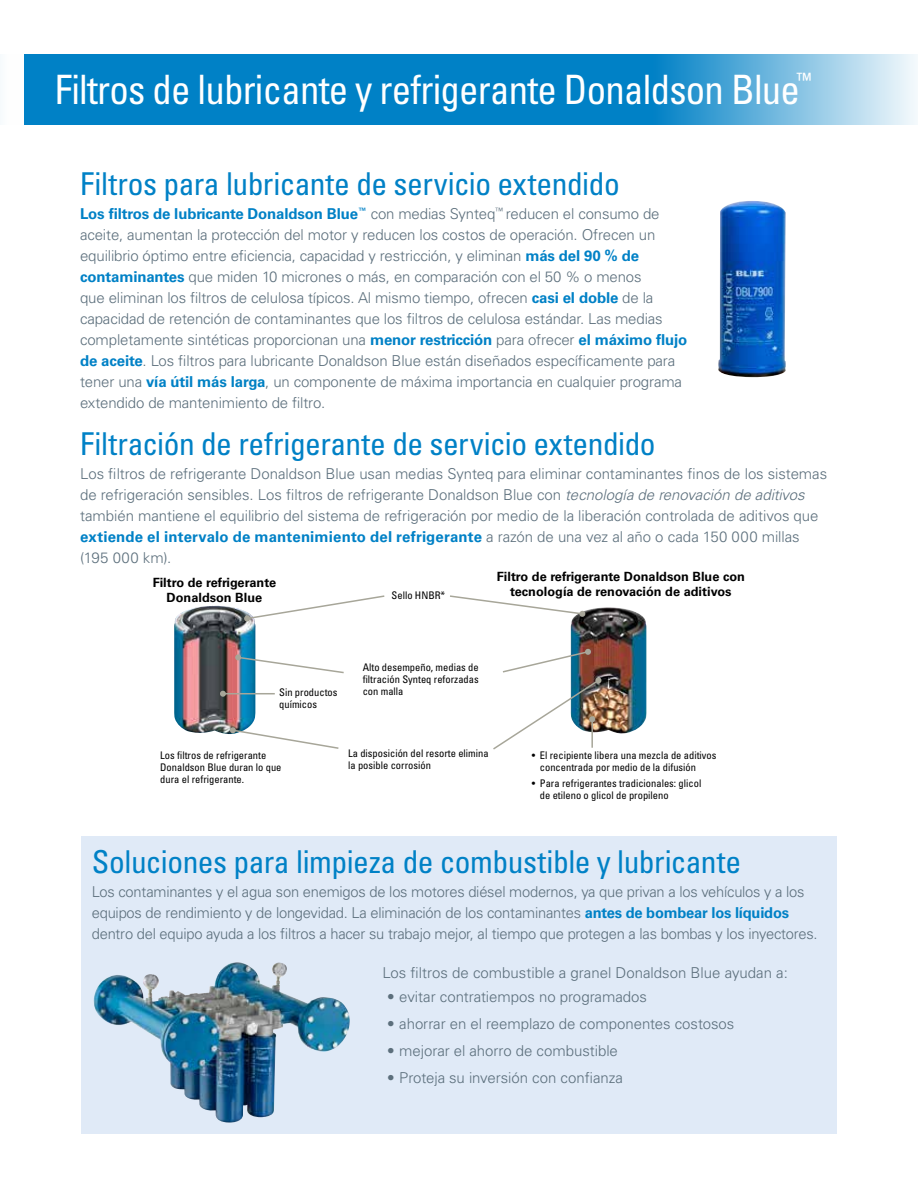
<style>
.page{position:relative;width:918px;height:1188px;background:#fff}
.page>*{position:absolute;margin:0;border:0;box-sizing:border-box;transform-origin:0 0}
.t1{font:condensed 40.5px "Univers LT Std";letter-spacing:-.02em;color:#fff;scale:.96 1}
.t2{font:condensed 31.5px "Univers LT Std";letter-spacing:-.015em;color:#0081c6}
.t3{font:300 15px/21px "Univers LT Std";letter-spacing:-.01em;color:#5c6f7c}
.t4{font:700 12.75px/15px "Univers LT Std";color:#000;text-align:center}
.t5{font:condensed 10.5px/12px "Univers LT Std";color:#000}
.s1{font-weight:700;color:#0081c6}
.s2{font-weight:700;color:#0081c3}
.s3{font-style:italic}
</style>
<div class="page">
<div style="left:81px;top:837px;width:756px;height:297px;background:#e0eaf7"></div>
<img style="left:718px;top:201px;width:68px;height:176px">
<svg style="left:24px;top:54px;width:893px;height:71px;background:#2492cd"></svg>
<img style="left:571px;top:607px;width:75px;height:127px">
<svg style="left:450px;top:595px;width:135px;height:22px"></svg>
<img style="left:174px;top:606px;width:82px;height:128px">
<svg style="left:235px;top:654px;width:109px;height:20px"></svg>
<img style="left:493px;top:649px;width:109px;height:101px">
<svg style="left:230px;top:727px;width:109px;height:22px"></svg>
<svg style="left:244px;top:595px;width:141px;height:27px"></svg>
<hr style="left:223px;top:693px;width:52px;height:1px;background:#a7a699">
<svg style="left:220px;top:691px;width:6px;height:6px"></svg>
<img style="left:93px;top:963px;width:188px;height:160px">
<h1 class="t1" style="left:55px;top:64px;width:789px">Filtros de lubricante y refrigerante Donaldson Blue<sup>™</sup></h1>
<h2 class="t2" style="left:80px;top:164px;width:541px">Filtros para lubricante de servicio extendido</h2>
<p class="t3" style="left:80px;top:203px;width:609px"><span class="s1">Los filtros de lubricante Donaldson Blue</span><sup>™</sup> con medias Synteq<sup>™</sup> reducen el consumo de aceite, aumentan la protección del motor y reducen los costos de operación. Ofrecen un equilibrio óptimo entre eficiencia, capacidad y restricción, y eliminan <span class="s1">más del 90 % de contaminantes</span> que miden 10 micrones o más, en comparación con el 50 % o menos<br>que eliminan los filtros de celulosa típicos. Al mismo tiempo, ofrecen <span class="s1">casi el doble</span> de la capacidad de retención de contaminantes que los filtros de celulosa estándar. Las medias completamente sintéticas proporcionan una <span class="s1">menor restricción</span> para ofrecer <span class="s1">el máximo flujo de aceite</span>. Los filtros para lubricante Donaldson Blue están diseñados específicamente para tener una <span class="s1">vía útil</span> <span class="s2">más larga</span>, un componente de máxima importancia en cualquier programa extendido de mantenimiento de filtro.</p>
<h2 class="t2" style="left:80px;top:423px;width:577px">Filtración de refrigerante de servicio extendido</h2>
<p class="t3" style="left:80px;top:463px;width:749px">Los filtros de refrigerante Donaldson Blue usan medias Synteq para eliminar contaminantes finos de los sistemas de refrigeración sensibles. Los filtros de refrigerante Donaldson Blue con <span class="s3">tecnología de renovación de aditivos </span>también mantiene el equilibrio del sistema de refrigeración por medio de la liberación controlada de aditivos que <span class="s1">extiende el intervalo de mantenimiento del refrigerante</span> a razón de una vez al año o cada 150 000 millas (195 000 km).</p>
<p class="t4" style="left:153px;top:575px;width:125px">Filtro de refrigerante<br>Donaldson Blue</p>
<p class="t4" style="left:497px;top:570px;width:250px">Filtro de refrigerante Donaldson Blue con tecnología de renovación de aditivos</p>
<p class="t5" style="left:392px;top:589px;width:55px">Sello HNBR*</p>
<p class="t5" style="left:279px;top:687px;width:60px">Sin productos químicos</p>
<p class="t5" style="left:363px;top:661px;width:118px;text-align:justify">Alto desempeño, medias de filtración Synteq reforzadas con malla</p>
<p class="t5" style="left:160px;top:749px;width:123px">Los filtros de refrigerante<br>Donaldson Blue duran lo que dura el refrigerante.</p>
<p class="t5" style="left:348px;top:748px;width:142px">La disposición del resorte elimina la posible corrosión</p>
<p class="t5" style="left:540px;top:749px;width:178px;text-indent:-8px">• El recipiente libera una mezcla de aditivos concentrada por medio de la difusión</p>
<p class="t5" style="left:540px;top:777px;width:163px;text-indent:-8px">• Para refrigerantes tradicionales: glicol de etileno o glicol de propileno</p>
<h2 class="t2" style="left:92px;top:841px;width:651px">Soluciones para limpieza de combustible y lubricante</h2>
<p class="t3" style="left:92px;top:881px;width:727px">Los contaminantes y el agua son enemigos de los motores diésel modernos, ya que privan a los vehículos y a los equipos de rendimiento y de longevidad. La eliminación de los contaminantes <span class="s1">antes de bombear los líquidos </span>dentro del equipo ayuda a los filtros a hacer su trabajo mejor, al tiempo que protegen a las bombas y los inyectores.</p>
<p class="t3" style="left:382px;top:962px;width:407px">Los filtros de combustible a granel Donaldson Blue ayudan a:</p>
<p class="t3" style="left:387px;top:986px;width:261px">• evitar contratiempos no programados</p>
<p class="t3" style="left:387px;top:1013px;width:348px">• ahorrar en el reemplazo de componentes costosos</p>
<p class="t3" style="left:387px;top:1040px;width:232px">• mejorar el ahorro de combustible</p>
<p class="t3" style="left:387px;top:1067px;width:237px">• Proteja su inversión con confianza</p>
</div>
